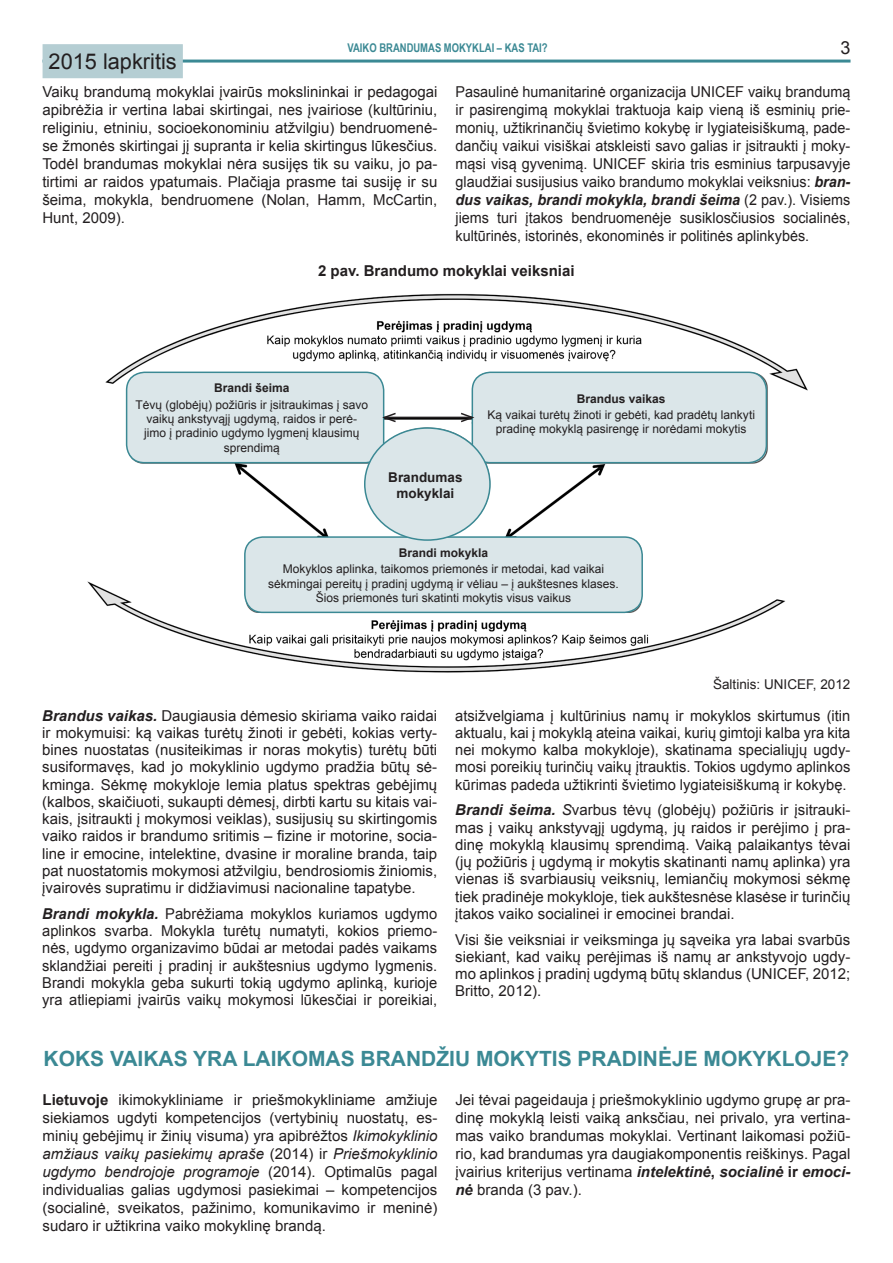
<style>
.page{position:relative;width:893px;height:1263px;background:#fff}
.page>*{position:absolute;margin:0;border:0;box-sizing:border-box;transform-origin:0 0}
.t1{font:21.75px "Arial";color:#231f20}
.ANTRASTĖ{font:700 21px "Arial";color:#3b8994}
.t2{font:18px "Arial";color:#231f20}
.A_BODY{font:15px/17.2px "Arial";color:#231f20;text-align:justify}
.A_BODY-2{font:15px/18px "Arial";color:#231f20;text-align:justify;scale:.96 1}
.t3{font:700 15px "Arial";color:#231f20}
.A_BODY-3{font:13.5px "Arial";color:#231f20}
.Pa12{font:700 13.5px/16.2px "Arial";color:#231f20;text-align:center}
.A_BODY-4{font:12px/14.4px "Arial";color:#231f20;text-align:center}
.A_BODY-5{font:700 12px "Arial";color:#231f20}
.t4{font:700 12px "Arial Narrow";color:#3b8994;scale:.96 1}
.s1{font-weight:700;font-style:italic}
.s2{font-style:italic}
.s3{font-weight:700}
</style>
<div class="page">
<hr style="left:43px;top:60px;width:807px;height:3px;background:#3b8994">
<div style="left:43px;top:44px;width:140px;height:34px;background:#b5ced3;border:2px solid #b5ced3"></div>
<img style="left:87px;top:293px;width:721px;height:380px">
<div style="left:127px;top:372px;width:257px;height:91px;background:#dbe6e9;border-radius:18px"></div>
<div style="left:126px;top:372px;width:258px;height:91px;border:2px solid #3b8994;border-radius:18px"></div>
<div style="left:472px;top:372px;width:294px;height:91px;background:#dbe6e9;border-radius:18px"></div>
<div style="left:472px;top:372px;width:295px;height:91px;border:2px solid #3b8994;border-radius:18px"></div>
<div style="left:245px;top:537px;width:397px;height:75px;background:#dbe6e9;border-radius:18px"></div>
<div style="left:244px;top:536px;width:399px;height:77px;border:2px solid #3b8994;border-radius:18px"></div>
<div style="left:365px;top:428px;width:125px;height:112px;background:#dbe6e9;border-radius:50%"></div>
<div style="left:364px;top:427px;width:127px;height:114px;border:2px solid #3b8994;border-radius:50%"></div>
<hr style="left:384px;top:417px;width:88px;height:1px;background:#231f20">
<svg style="left:381px;top:411px;width:16px;height:12px"></svg>
<svg style="left:459px;top:411px;width:16px;height:12px"></svg>
<p class="t4" style="left:348px;top:38px;width:210px">VAIKO BRANDUMAS MOKYKLAI – KAS TAI?</p>
<p class="t2" style="left:840px;top:36px;width:12px">3</p>
<h1 class="t1" style="left:49px;top:47px;width:130px">2015 lapkritis</h1>
<p class="A_BODY" style="left:42px;top:83px;width:396px;line-height:18px">Vaikų brandumą mokyklai įvairūs mokslininkai ir pedagogai apibrėžia ir vertina labai skirtingai, nes įvairiose (kultūriniu, religiniu, etniniu, socioekonominiu atžvilgiu) bendruomenė&shy;se žmonės skirtingai jį supranta ir kelia skirtingus lūkesčius.<br>Todėl brandumas mokyklai nėra susijęs tik su vaiku, jo pa&shy;tirtimi ar raidos ypatumais. Plačiąja prasme tai susiję ir su šeima, mokykla, bendruomene (Nolan, Hamm, McCartin, Hunt, 2009).</p>
<p class="A_BODY-2" style="left:455px;top:83px;width:413px">Pasaulinė humanitarinė organizacija UNICEF vaikų brandumą ir pasirengimą mokyklai traktuoja kaip vieną iš esminių prie&shy;monių, užtikrinančių švietimo kokybę ir lygiateisiškumą, pade&shy;dančių vaikui visiškai atskleisti savo galias ir įsitraukti į moky&shy;mąsi visą gyvenimą. UNICEF skiria tris esminius tarpusavyje glaudžiai susijusius vaiko brandumo mokyklai veiksnius: <span class="s1">bran&shy;dus vaikas, brandi mokykla, brandi šeima</span> (2 pav.). Visiems jiems turi įtakos bendruomenėje susiklosčiusios socialinės, kultūrinės, istorinės, ekonominės ir politinės aplinkybės.</p>
<p class="t3" style="left:318px;top:260px;width:258px">2 pav. Brandumo mokyklai veiksniai</p>
<p class="A_BODY-5" style="left:214px;top:380px;width:77px">Brandi šeima</p>
<p class="A_BODY-4" style="left:135px;top:397px;width:234px">Tėvų (globėjų) požiūris ir įsitraukimas į savo vaikų ankstyvąjį ugdymą, raidos ir perė&shy;jimo į pradinio ugdymo lygmenį klausimų sprendimą</p>
<p class="Pa12" style="left:388px;top:469px;width:76px">Brandumas mokyklai</p>
<p class="A_BODY-5" style="left:577px;top:390px;width:90px">Brandus vaikas</p>
<p class="A_BODY-4" style="left:487px;top:408px;width:269px">Ką vaikai turėtų žinoti ir gebėti, kad pradėtų lankyti pradinę mokyklą pasirengę ir norėdami mokytis</p>
<p class="A_BODY-5" style="left:399px;top:545px;width:91px">Brandi mokykla</p>
<p class="A_BODY-4" style="left:268px;top:562px;width:352px">Mokyklos aplinka, taikomos priemonės ir metodai, kad vaikai sėkmingai pereitų į pradinį ugdymą ir vėliau – į aukštesnes klases.<br>Šios priemonės turi skatinti mokytis visus vaikus</p>
<p class="A_BODY-3" style="left:713px;top:675px;width:139px">Šaltinis: UNICEF, 2012</p>
<p class="A_BODY" style="left:42px;top:707px;width:396px"><span class="s1">Brandus vaikas.</span> Daugiausia dėmesio skiriama vaiko raidai ir mokymuisi: ką vaikas turėtų žinoti ir gebėti, kokias verty&shy;bines nuostatas (nusiteikimas ir noras mokytis) turėtų būti susiformavęs, kad jo mokyklinio ugdymo pradžia būtų sė&shy;kminga. Sėkmę mokykloje lemia platus spektras gebėjimų (kalbos, skaičiuoti, sukaupti dėmesį, dirbti kartu su kitais vai&shy;kais, įsitraukti į mokymosi veiklas), susijusių su skirtingomis vaiko raidos ir brandumo sritimis – fizine ir motorine, socia&shy;line ir emocine, intelektine, dvasine ir moraline branda, taip pat nuostatomis mokymosi atžvilgiu, bendrosiomis žiniomis, įvairovės supratimu ir didžiavimusi nacionaline tapatybe.</p>
<p class="A_BODY" style="left:42px;top:905px;width:396px"><span class="s1">Brandi mokykla.</span> Pabrėžiama mokyklos kuriamos ugdymo aplinkos svarba. Mokykla turėtų numatyti, kokios priemo&shy;nės, ugdymo organizavimo būdai ar metodai padės vaikams sklandžiai pereiti į pradinį ir aukštesnius ugdymo lygmenis.<br>Brandi mokykla geba sukurti tokią ugdymo aplinką, kurioje yra atliepiami įvairūs vaikų mokymosi lūkesčiai ir poreikiai,</p>
<p class="A_BODY" style="left:455px;top:707px;width:397px">atsižvelgiama į kultūrinius namų ir mokyklos skirtumus (itin aktualu, kai į mokyklą ateina vaikai, kurių gimtoji kalba yra kita nei mokymo kalba mokykloje), skatinama specialiųjų ugdy&shy;mosi poreikių turinčių vaikų įtrauktis. Tokios ugdymo aplinkos kūrimas padeda užtikrinti švietimo lygiateisiškumą ir kokybę.</p>
<p class="A_BODY" style="left:455px;top:802px;width:397px"><span class="s1">Brandi šeima.</span> <span class="s2">S</span>varbus tėvų (globėjų) požiūris ir įsitrauki&shy;mas į vaikų ankstyvąjį ugdymą, jų raidos ir perėjimo į pra&shy;dinę mokyklą klausimų sprendimą. Vaiką palaikantys tėvai (jų požiūris į ugdymą ir mokytis skatinanti namų aplinka) yra vienas iš svarbiausių veiksnių, lemiančių mokymosi sėkmę tiek pradinėje mokykloje, tiek aukštesnėse klasėse ir turinčių įtakos vaiko socialinei ir emocinei brandai.</p>
<p class="A_BODY" style="left:455px;top:931px;width:397px">Visi šie veiksniai ir veiksminga jų sąveika yra labai svarbūs siekiant, kad vaikų perėjimas iš namų ar ankstyvojo ugdy&shy;mo aplinkos į pradinį ugdymą būtų sklandus (UNICEF, 2012; Britto, 2012).</p>
<p class="ANTRASTĖ" style="left:44px;top:1045px;width:807px">KOKS VAIKAS YRA LAIKOMAS BRANDŽIU MOKYTIS PRADINĖJE MOKYKLOJE?</p>
<p class="A_BODY" style="left:43px;top:1091px;width:396px;line-height:18px"><span class="s3">Lietuvoje</span> ikimokykliniame ir priešmokykliniame amžiuje siekiamos ugdyti kompetencijos (vertybinių nuostatų, es&shy;minių gebėjimų ir žinių visuma) yra apibrėžtos <span class="s2">Ikimokyklinio amžiaus vaikų pasiekimų apraše</span> (2014) ir <span class="s2">Priešmokyklinio ugdymo bendrojoje programoje</span> (2014). Optimalūs pagal individualias galias ugdymosi pasiekimai – kompetencijos (socialinė, sveikatos, pažinimo, komunikavimo ir meninė) sudaro ir užtikrina vaiko mokyklinę brandą.</p>
<p class="A_BODY" style="left:455px;top:1091px;width:397px;line-height:18px">Jei tėvai pageidauja į priešmokyklinio ugdymo grupę ar pra&shy;dinę mokyklą leisti vaiką anksčiau, nei privalo, yra vertina&shy;mas vaiko brandumas mokyklai. Vertinant laikomasi požiū&shy;rio, kad brandumas yra daugiakomponentis reiškinys. Pagal įvairius kriterijus vertinama <span class="s1">intelektinė</span><span class="s3">,</span> <span class="s1">socialinė</span> <span class="s3">ir</span> <span class="s1">emoci&shy;nė</span> branda (3 pav.).</p>
</div>
